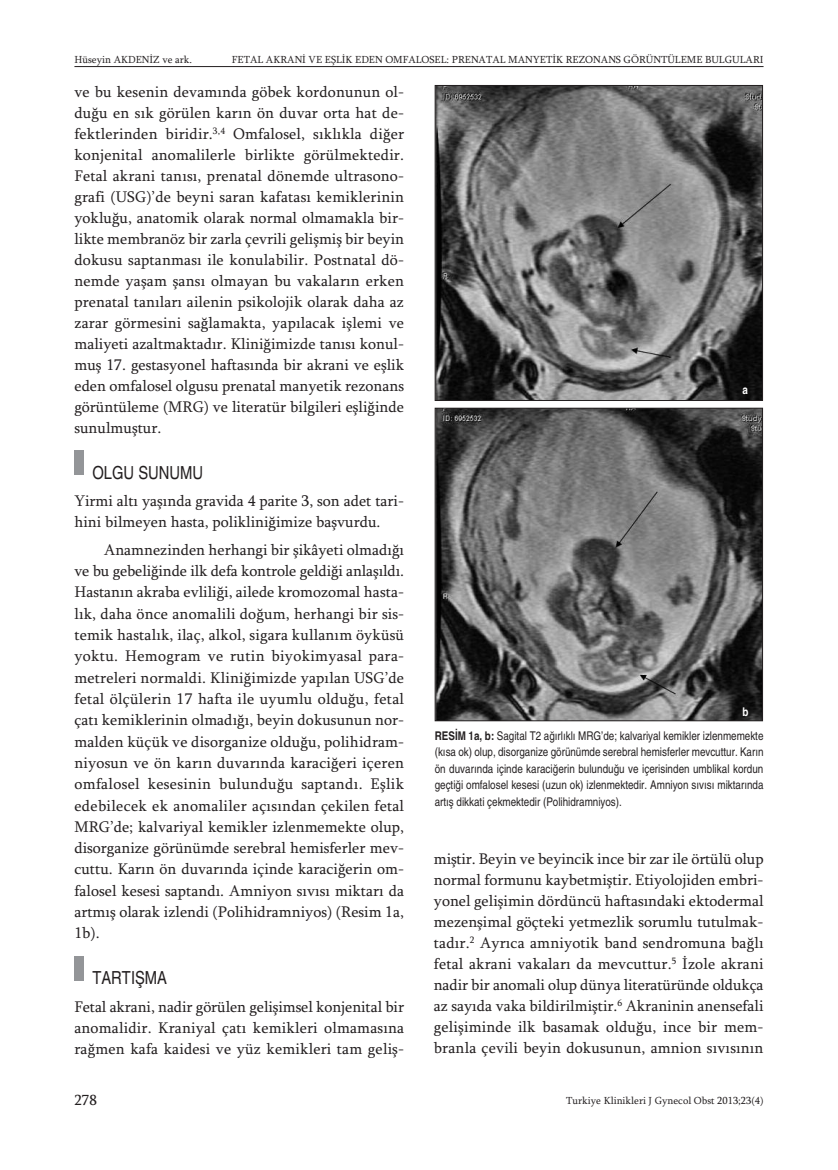
<style>
.page{position:relative;width:838px;height:1170px;background:#fff}
.page>*{position:absolute;margin:0;border:0;box-sizing:border-box;transform-origin:0 0}
.t1{font:condensed 18px "Helvetica";color:#231f20}
.t2{font:15.75px/21px "Sylfaen";color:#231f20;text-align:justify}
.t3{font:15px "Sylfaen";color:#231f20}
.t4{font:condensed 12px/16.5px "Helvetica";color:#231f20;text-align:justify}
.t5{font:700 condensed 12px "Helvetica";color:#fff}
.t6{font:10.5px "Sylfaen";color:#231f20}
.s1{font-weight:700}
</style>
<div class="page">
<div style="left:74px;top:955px;width:10px;height:25px;background:#939598"></div>
<div style="left:74px;top:450px;width:10px;height:25px;background:#939598"></div>
<hr style="left:74px;top:66px;width:689px;height:1px;background:#231f20">
<img style="left:437px;top:87px;width:324px;height:312px">
<div style="left:435px;top:85px;width:328px;height:316px;border:1px solid #231f20"></div>
<img style="left:437px;top:410px;width:324px;height:309px">
<div style="left:435px;top:408px;width:328px;height:313px;border:1px solid #231f20"></div>
<p class="t6" style="left:74px;top:53px;width:119px">Hüseyin AKDENİZ ve ark.</p>
<p class="t6" style="left:232px;top:53px;width:533px">FETAL AKRANİ VE EŞLİK EDEN OMFALOSEL: PRENATAL MANYETİK REZONANS GÖRÜNTÜLEME BULGULARI</p>
<p class="t2" style="left:74px;top:81px;width:331px">ve bu kesenin devamında göbek kordonunun ol&shy;duğu en sık görülen karın ön duvar orta hat de&shy;fektlerinden biridir.<sup>3,4</sup> Omfalosel, sıklıkla diğer konjenital anomalilerle birlikte görülmektedir.<br>Fetal akrani tanısı, prenatal dönemde ultrasono&shy;grafi (USG)’de beyni saran kafatası kemiklerinin yokluğu, anatomik olarak normal olmamakla bir&shy;likte membranöz bir zarla çevrili gelişmiş bir beyin dokusu saptanması ile konulabilir. Postnatal dö&shy;nemde yaşam şansı olmayan bu vakaların erken prenatal tanıları ailenin psikolojik olarak daha az zarar görmesini sağlamakta, yapılacak işlemi ve maliyeti azaltmaktadır. Kliniğimizde tanısı konul&shy;muş 17. gestasyonel haftasında bir akrani ve eşlik eden omfalosel olgusu prenatal manyetik rezonans görüntüleme (MRG) ve literatür bilgileri eşliğinde sunulmuştur.</p>
<p class="t1" style="left:92px;top:462px;width:112px">OLGU SUNUMU</p>
<p class="t2" style="left:74px;top:490px;width:331px">Yirmi altı yaşında gravida 4 parite 3, son adet tari&shy;hini bilmeyen hasta, polikliniğimize başvurdu.</p>
<p class="t2" style="left:74px;top:538px;width:331px;text-indent:30px">Anamnezinden herhangi bir şikâyeti olmadığı ve bu gebeliğinde ilk defa kontrole geldiği anlaşıldı.<br>Hastanın akraba evliliği, ailede kromozomal hasta&shy;lık, daha önce anomalili doğum, herhangi bir sis&shy;temik hastalık, ilaç, alkol, sigara kullanım öyküsü yoktu. Hemogram ve rutin biyokimyasal para&shy;metreleri normaldi. Kliniğimizde yapılan USG’de fetal ölçülerin 17 hafta ile uyumlu olduğu, fetal çatı kemiklerinin olmadığı, beyin dokusunun nor&shy;malden küçük ve disorganize olduğu, polihidram&shy;niyosun ve ön karın duvarında karaciğeri içeren omfalosel kesesinin bulunduğu saptandı. Eşlik edebilecek ek anomaliler açısından çekilen fetal MRG’de; kalvariyal kemikler izlenmemekte olup, disorganize görünümde serebral hemisferler mev&shy;cuttu. Karın ön duvarında içinde karaciğerin om&shy;falosel kesesi saptandı. Amniyon sıvısı miktarı da artmış olarak izlendi (Polihidramniyos) (Resim 1a, 1b).</p>
<p class="t1" style="left:92px;top:967px;width:76px">TARTIŞMA</p>
<p class="t2" style="left:74px;top:995px;width:331px">Fetal akrani, nadir görülen gelişimsel konjenital bir anomalidir. Kraniyal çatı kemikleri olmamasına rağmen kafa kaidesi ve yüz kemikleri tam geliş-</p>
<p class="t5" style="left:742px;top:383px;width:7px">a</p>
<p class="t5" style="left:742px;top:704px;width:8px">b</p>
<p class="t4" style="left:435px;top:727px;width:330px"><span class="s1">RESİM 1a, b:</span> Sagital T2 ağırlıklı MRG’de; kalvariyal kemikler izlenmemekte (kısa ok) olup, disorganize görünümde serebral hemisferler mevcuttur. Karın ön duvarında içinde karaciğerin bulunduğu ve içerisinden umblikal kordun geçtiği omfalosel kesesi (uzun ok) izlenmektedir. Amniyon sıvısı miktarında artış dikkati çekmektedir (Polihidramniyos).</p>
<p class="t2" style="left:434px;top:847px;width:331px">miştir. Beyin ve beyincik ince bir zar ile örtülü olup normal formunu kaybetmiştir. Etiyolojiden embri&shy;yonel gelişimin dördüncü haftasındaki ektodermal mezenşimal göçteki yetmezlik sorumlu tutulmak&shy;tadır.<sup>2</sup> Ayrıca amniyotik band sendromuna bağlı fetal akrani vakaları da mevcuttur.<sup>5</sup> İzole akrani nadir bir anomali olup dünya literatüründe oldukça az sayıda vaka bildirilmiştir.<sup>6</sup> Akraninin anensefali gelişiminde ilk basamak olduğu, ince bir mem&shy;branla çevili beyin dokusunun, amnion sıvısının</p>
<p class="t3" style="left:74px;top:1091px;width:24px">278</p>
<p class="t6" style="left:566px;top:1094px;width:199px">Turkiye Klinikleri J Gynecol Obst 2013;23(4)</p>
</div>
